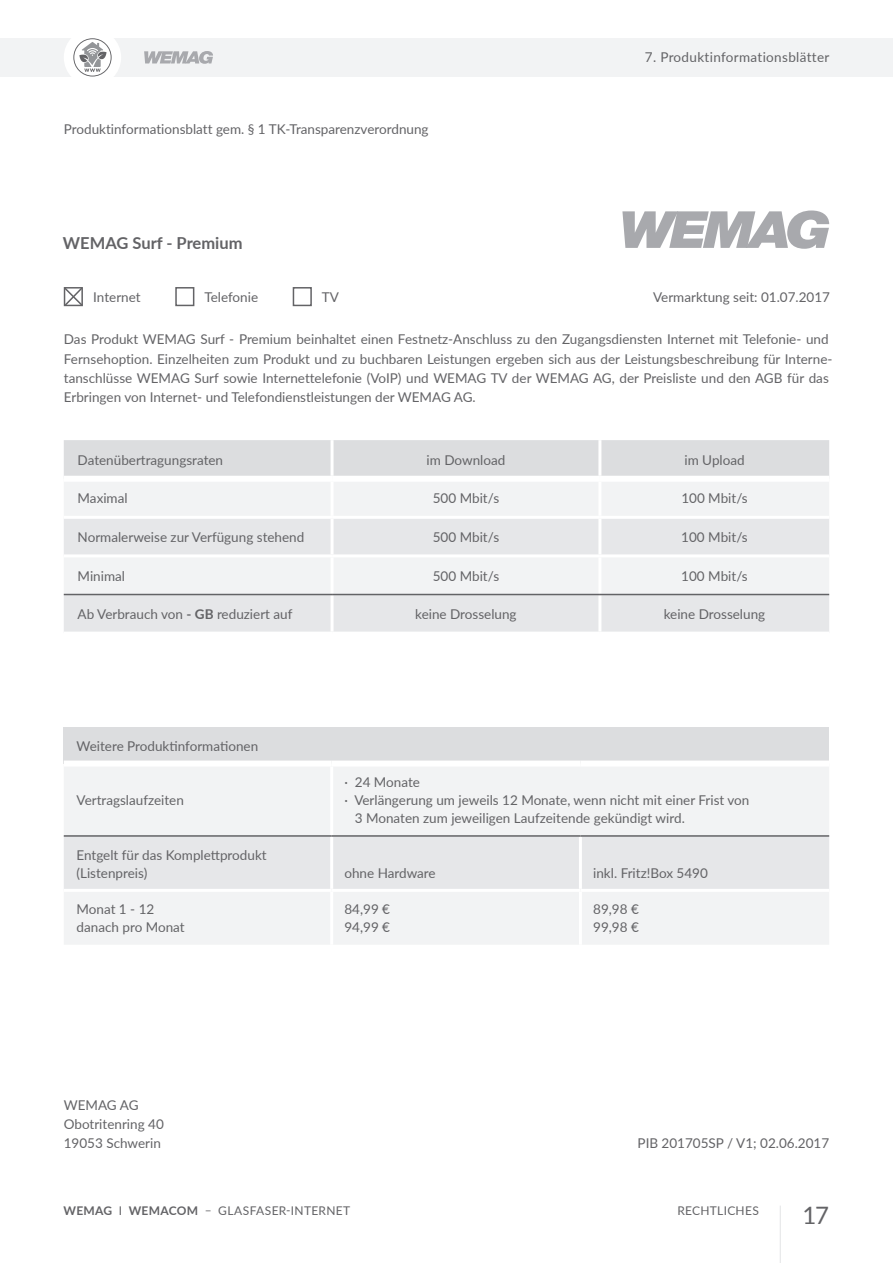
<style>
.page{position:relative;width:893px;height:1263px;background:#fff}
.page>*{position:absolute;margin:0;border:0;box-sizing:border-box;transform-origin:0 0}
.t1{font:24px "Lato";color:#636366}
.t2{font:700 16.5px "Lato";color:#636366}
.t3{font:13.5px/19.2px "Lato";color:#636366}
.t4{font:13.5px "Lato";letter-spacing:.025em;color:#636366}
.t5{font:12px "Lato";letter-spacing:.025em;color:#636366}
.s1{font-weight:700}
</style>
<div class="page">
<hr style="left:780px;top:1205px;width:1px;height:58px;background:#e6e7e9">
<div style="left:0;top:38px;width:893px;height:39px;background:#f2f3f4"></div>
<div style="left:64px;top:29px;width:57px;height:57px;background:#fff;border-radius:50%"></div>
<svg style="left:73px;top:38px;width:39px;height:39px"></svg>
<svg style="left:144px;top:51px;width:69px;height:13px"></svg>
<div style="left:175px;top:287px;width:19px;height:19px;border:2px solid #636366"></div>
<div style="left:293px;top:287px;width:19px;height:19px;border:2px solid #636366"></div>
<div style="left:64px;top:440px;width:765px;height:36px;background:#dcdddf"></div>
<div style="left:64px;top:482px;width:765px;height:34px;background:#f2f3f4"></div>
<svg style="left:64px;top:519px;width:765px;height:113px;fill:#e6e7e9"></svg>
<hr style="left:64px;top:554px;width:268px;height:3px;background:#fff">
<hr style="left:331px;top:482px;width:3px;height:34px;background:#fff">
<hr style="left:598px;top:482px;width:3px;height:34px;background:#fff">
<hr style="left:331px;top:440px;width:3px;height:36px;background:#fff">
<hr style="left:598px;top:519px;width:3px;height:35px;background:#fff">
<hr style="left:598px;top:557px;width:3px;height:37px;background:#fff">
<hr style="left:331px;top:595px;width:3px;height:37px;background:#fff">
<hr style="left:598px;top:595px;width:3px;height:37px;background:#fff">
<hr style="left:598px;top:440px;width:3px;height:36px;background:#fff">
<hr style="left:331px;top:519px;width:3px;height:35px;background:#fff">
<hr style="left:332px;top:554px;width:268px;height:3px;background:#fff">
<hr style="left:331px;top:557px;width:3px;height:37px;background:#fff">
<hr style="left:600px;top:554px;width:229px;height:3px;background:#fff">
<hr style="left:64px;top:594px;width:268px;height:1px;background:#636366">
<hr style="left:332px;top:594px;width:268px;height:1px;background:#636366">
<hr style="left:600px;top:594px;width:229px;height:1px;background:#636366">
<div style="left:64px;top:727px;width:765px;height:36px;background:#dcdddf"></div>
<div style="left:64px;top:767px;width:765px;height:177px;background:#f2f3f4"></div>
<div style="left:64px;top:837px;width:765px;height:52px;background:#e6e7e9"></div>
<hr style="left:330px;top:766px;width:3px;height:69px;background:#fff">
<hr style="left:330px;top:837px;width:3px;height:52px;background:#fff">
<hr style="left:579px;top:837px;width:3px;height:52px;background:#fff">
<hr style="left:64px;top:889px;width:268px;height:3px;background:#fff">
<hr style="left:332px;top:889px;width:248px;height:3px;background:#fff">
<hr style="left:330px;top:892px;width:3px;height:53px;background:#fff">
<hr style="left:580px;top:889px;width:249px;height:3px;background:#fff">
<hr style="left:579px;top:892px;width:3px;height:53px;background:#fff">
<hr style="left:64px;top:835px;width:268px;height:2px;background:#636366">
<hr style="left:332px;top:835px;width:248px;height:2px;background:#636366">
<hr style="left:580px;top:835px;width:249px;height:2px;background:#636366">
<div style="left:64px;top:760px;width:268px;height:6px;background:#fff"></div>
<div style="left:332px;top:760px;width:248px;height:6px;background:#fff"></div>
<div style="left:580px;top:760px;width:249px;height:6px;background:#fff"></div>
<svg style="left:622px;top:210px;width:207px;height:39px"></svg>
<svg style="left:63px;top:287px;width:20px;height:20px"></svg>
<p class="t3" style="left:64px;top:119px;width:366px">Produktinformationsblatt gem. § 1 TK-Transparenzverordnung</p>
<p class="t2" style="left:63px;top:231px;width:181px">WEMAG Surf - Premium</p>
<p class="t4" style="left:645px;top:48px;width:186px">7. Produktinformationsblätter</p>
<p class="t3" style="left:93px;top:287px;width:49px">I nternet</p>
<p class="t3" style="left:204px;top:287px;width:55px">Telefonie</p>
<p class="t3" style="left:322px;top:287px;width:19px">TV</p>
<p class="t3" style="left:653px;top:287px;width:179px">Vermarktung seit: 01.07.2017</p>
<p class="t3" style="left:64px;top:329px;width:770px">Das Produkt WEMAG Surf - Premium beinhaltet einen Festnetz-Anschluss zu den Zugangsdiensten I nternet mit Telefonie- und Fernsehoption. Einzelheiten zum Produkt und zu buchbaren Leistungen ergeben sich aus der Leistungsbeschreibung für I nterne&shy;tanschlüsse WEMAG Surf sowie I nternettelefonie (VoI P) und WEMAG TV der WEMAG AG, der Preisliste und den AGB für das Erbringen von I nternet- und Telefondienstleistungen der WEMAG AG.</p>
<p class="t3" style="left:78px;top:450px;width:147px">Datenübertragungsraten</p>
<p class="t3" style="left:427px;top:450px;width:80px">im Download</p>
<p class="t3" style="left:684px;top:450px;width:62px">im Upload</p>
<p class="t3" style="left:78px;top:488px;width:51px">Maximal</p>
<p class="t3" style="left:433px;top:488px;width:68px">500 Mbit/s</p>
<p class="t3" style="left:681px;top:488px;width:68px">100 Mbit/s</p>
<p class="t3" style="left:78px;top:527px;width:228px">Normalerweise zur Verfügung stehend</p>
<p class="t3" style="left:433px;top:527px;width:68px">500 Mbit/s</p>
<p class="t3" style="left:681px;top:527px;width:68px">100 Mbit/s</p>
<p class="t3" style="left:78px;top:566px;width:49px">Minimal</p>
<p class="t3" style="left:433px;top:566px;width:68px">500 Mbit/s</p>
<p class="t3" style="left:681px;top:566px;width:68px">100 Mbit/s</p>
<p class="t3" style="left:78px;top:604px;width:216px">Ab Verbrauch von <span class="s1">- GB</span> reduziert auf</p>
<p class="t3" style="left:415px;top:604px;width:103px">keine Drosselung</p>
<p class="t3" style="left:664px;top:604px;width:103px">keine Drosselung</p>
<p class="t3" style="left:77px;top:736px;width:183px">Weitere Produktinformationen</p>
<p class="t3" style="left:77px;top:790px;width:109px">Vertragslaufzeiten</p>
<p class="t3" style="left:77px;top:845px;width:192px;line-height:18px">Entgelt für das Komplettprodukt (Listenpreis)</p>
<p class="t3" style="left:344px;top:772px;width:77px">· 24 Monate</p>
<p class="t3" style="left:344px;top:790px;width:407px">· Verlängerung um jeweils 12 Monate, wenn nicht mit einer Frist von</p>
<p class="t3" style="left:355px;top:808px;width:332px">3 Monaten zum jeweiligen Laufzeitende gekündigt wird.</p>
<p class="t3" style="left:344px;top:862px;width:93px">ohne Hardware</p>
<p class="t3" style="left:593px;top:862px;width:116px">inkl. Fritz!Box 5490</p>
<p class="t3" style="left:77px;top:899px;width:110px;line-height:18px">Monat 1 - 12 danach pro Monat</p>
<p class="t3" style="left:344px;top:899px;width:47px;line-height:18px">84,99 €<br>94,99 €</p>
<p class="t3" style="left:593px;top:899px;width:47px;line-height:18px">89,98 €<br>99,98 €</p>
<p class="t3" style="left:64px;top:1095px;width:102px">WEMAG AG<br>Obotritenring 40<br>19053 Schwerin</p>
<p class="t5" style="left:64px;top:1202px;width:288px"><span class="s1">WEMAG</span> I <span class="s1">WEMAcom</span> – Glasfaser-Internet</p>
<p class="t3" style="left:638px;top:1133px;width:193px">PI B 201705SP / V1; 02.06.2017</p>
<p class="t5" style="left:677px;top:1202px;width:83px">Rechtliches</p>
<h1 class="t1" style="left:802px;top:1198px;width:28px">17</h1>
</div>
